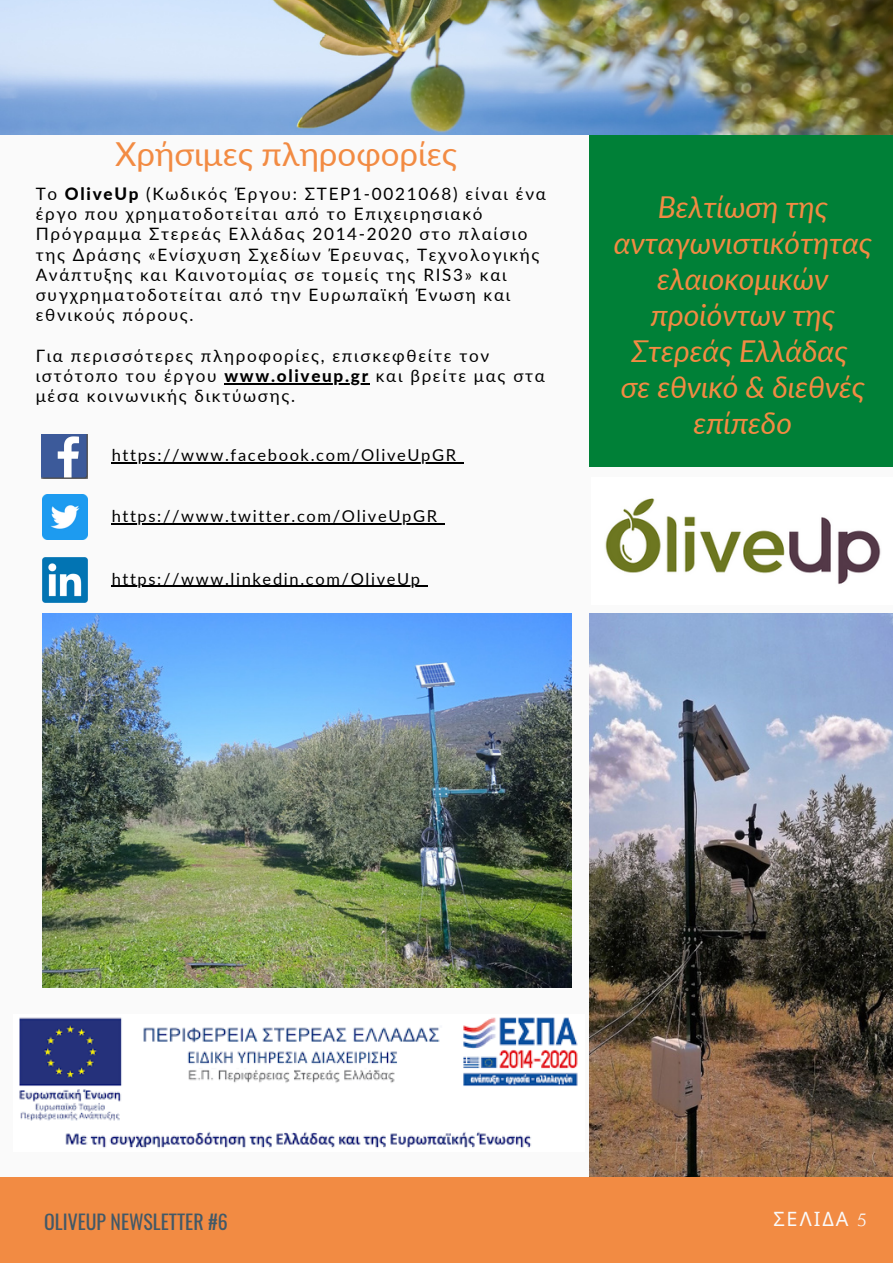
<style>
.page{position:relative;width:893px;height:1264px;background:#fff}
.page>*{position:absolute;margin:0;border:0;box-sizing:border-box;transform-origin:0 0}
.t1{font:33px "Lato";color:#f28b43}
.t2{font:italic 30.15px/36px "Lato";color:#f28b43;text-align:center}
.t3{font:19.8px "Oswald";color:#435967}
.t4{font:19.8px "Noto Sans";letter-spacing:.1em;color:#fafafa}
.t5{font:17.1px/20.2px "Lato";letter-spacing:.1em;color:#000}
.t6{font:16.5px "Lato";letter-spacing:.1em;color:#000}
.s1{font-weight:800}
.s2{font-family:"Forum"}
</style>
<div class="page">
<div style="left:0;top:0;width:892px;height:1262px;background:#fafafa"></div>
<div style="left:589px;top:111px;width:303px;height:356px;background:#008037"></div>
<div style="left:0;top:1176px;width:892px;height:86px;background:#f28b43"></div>
<img style="left:589px;top:613px;width:303px;height:563px">
<img style="left:0;top:0;width:892px;height:134px">
<img style="left:43px;top:613px;width:528px;height:374px">
<img style="left:19px;top:1017px;width:559px;height:131px">
<hr style="left:224px;top:383px;width:146px;height:1px;background:#000">
<img style="left:42px;top:434px;width:46px;height:44px">
<img style="left:43px;top:495px;width:45px;height:45px">
<img style="left:43px;top:557px;width:45px;height:45px">
<img style="left:605px;top:498px;width:276px;height:86px">
<hr style="left:112px;top:462px;width:346px;height:1px;background:#000">
<hr style="left:112px;top:523px;width:326px;height:1px;background:#000">
<hr style="left:112px;top:586px;width:310px;height:1px;background:#000">
<p class="t1" style="left:115px;top:133px;width:343px">Χρήσιμες πληροφορίες</p>
<p class="t5" style="left:36px;top:183px;width:511px">Το <span class="s1">OliveUp</span> (Κωδικός Έργου: ΣΤΕΡ1-0021068) είναι ένα έργο που χρηματοδοτείται από το Επιχειρησιακό Πρόγραμμα Στερεάς Ελλάδας 2014-2020 στο πλαίσιο της Δράσης «Ενίσχυση Σχεδίων Έρευνας, Τεχνολογικής Ανάπτυξης και Καινοτομίας σε τομείς της RIS3» και συγχρηματοδοτείται από την Ευρωπαϊκή Ένωση και εθνικούς πόρους.</p>
<p class="t5" style="left:36px;top:345px;width:511px">Για περισσότερες πληροφορίες, επισκεφθείτε τον ιστότοπο του έργου <span class="s1">www.oliveup.gr</span> και βρείτε μας στα μέσα κοινωνικής δικτύωσης.</p>
<p class="t6" style="left:112px;top:445px;width:346px">https://www.facebook.com/OliveUpGR</p>
<p class="t6" style="left:112px;top:506px;width:327px">https://www.twitter.com/OliveUpGR</p>
<p class="t6" style="left:112px;top:568px;width:310px">https://www.linkedin.com/OliveUp</p>
<p class="t2" style="left:613px;top:188px;width:260px">Βελτίωση της ανταγωνιστικότητας ελαιοκομικών προϊόντων της<br>Στερεάς Ελλάδας</p>
<p class="t2" style="left:620px;top:368px;width:245px">σε εθνικό &amp; διεθνές επίπεδο</p>
<p class="t3" style="left:44px;top:1205px;width:185px">OLIVEUP NEWSLETTER #6</p>
<p class="t4" style="left:773px;top:1205px;width:94px">ΣΕΛΙΔΑ <span class="s2">5</span></p>
</div>
